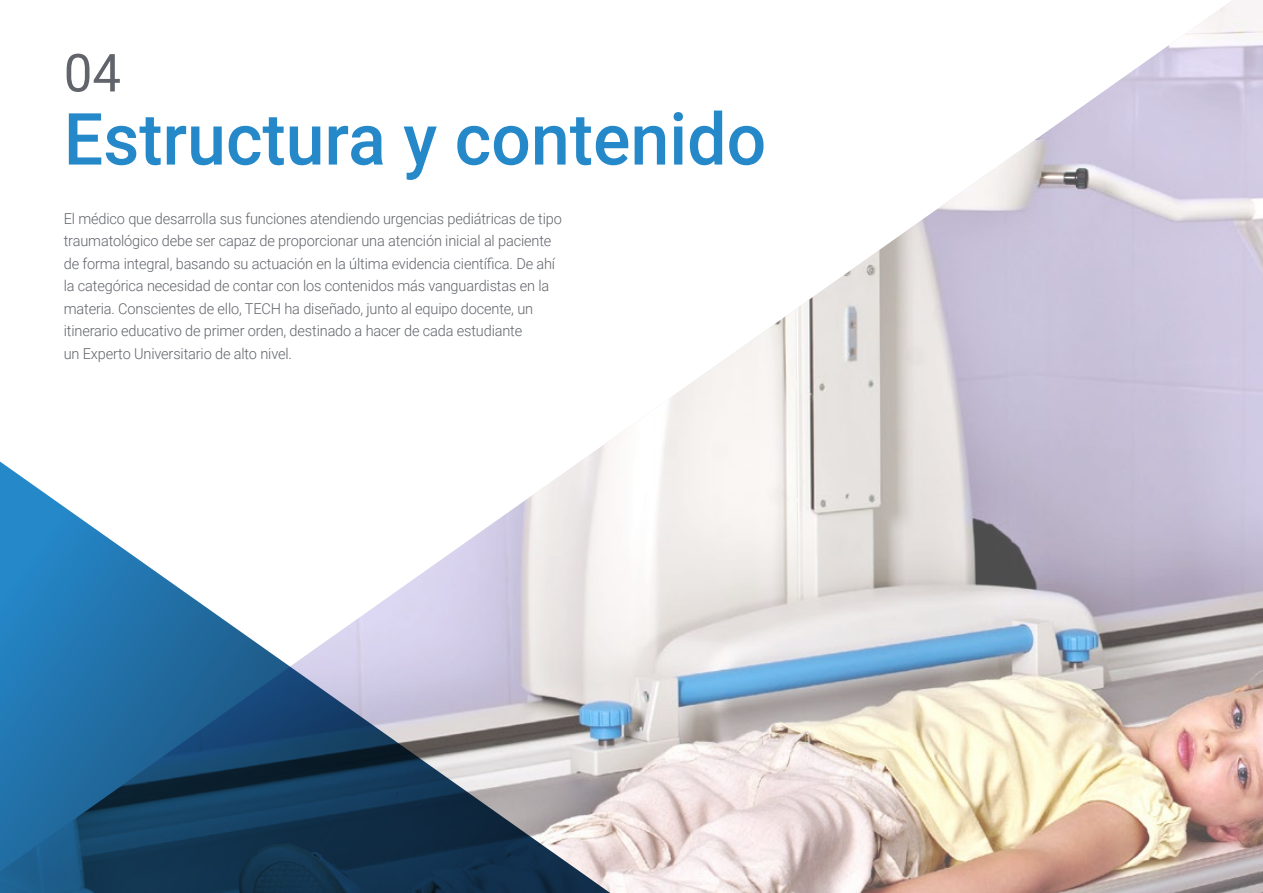
<style>
.page{position:relative;width:1263px;height:893px;background:#fff}
.page>*{position:absolute;margin:0;border:0;box-sizing:border-box;transform-origin:0 0}
.t1{font:500 72px "Roboto";color:#2488c9}
.t2{font:52.5px "Roboto";color:#61646a}
.t3{font:300 15px/22.5px "Roboto";letter-spacing:-.01em;color:#61646a}
</style>
<div class="page">
<img style="left:602px;top:0;width:661px;height:893px">
<svg style="left:0;top:446px;width:640px;height:447px"></svg>
<h2 class="t2" style="left:64px;top:36px;width:59px">04</h2>
<h1 class="t1" style="left:64px;top:89px;width:704px">Estructura y contenido</h1>
<p class="t3" style="left:64px;top:207px;width:500px">El médico que desarrolla sus funciones atendiendo urgencias pediátricas de tipo traumatológico debe ser capaz de proporcionar una atención inicial al paciente de forma integral, basando su actuación en la última evidencia científica. De ahí la categórica necesidad de contar con los contenidos más vanguardistas en la materia. Conscientes de ello, TECH ha diseñado, junto al equipo docente, un itinerario educativo de primer orden, destinado a hacer de cada estudiante<br>un Experto Universitario de alto nivel.</p>
</div>
